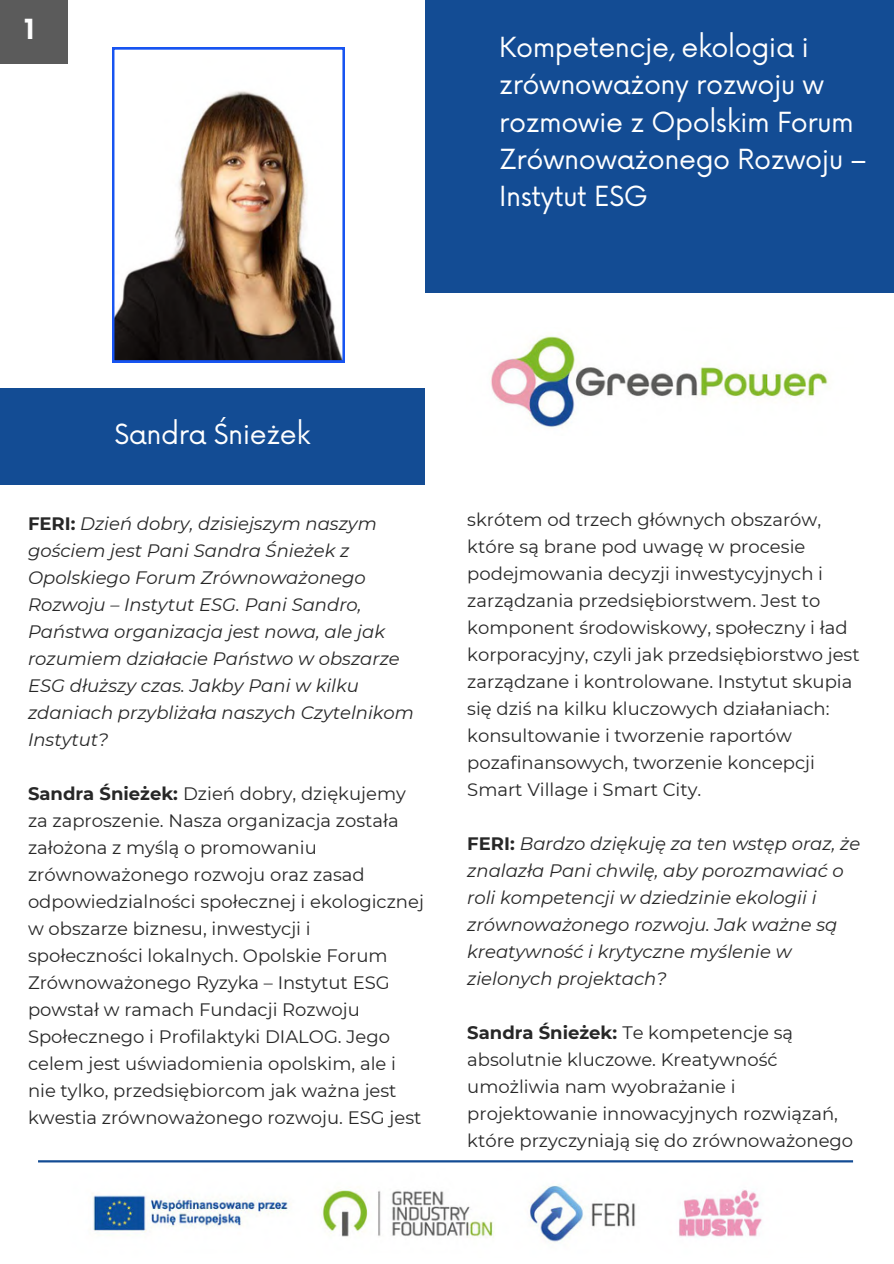
<style>
.page{position:relative;width:894px;height:1264px;background:#fff}
.page>*{position:absolute;margin:0;border:0;box-sizing:border-box;transform-origin:0 0}
.t1{font:27px/37.2px "Now";letter-spacing:-.015em;color:#fff}
.t2{font:700 27px "Now";color:#fff}
.t3{font:18px/27px "Montserrat";color:#272727}
.t4{font:italic 18px/27px "Montserrat";color:#272727}
.s1{font-weight:700;font-style:normal}
.s2{font-weight:700}
</style>
<div class="page">
<svg style="left:112px;top:47px;width:232px;height:315px"></svg>
<div style="left:424px;top:0;width:469px;height:292px;background:#134c94"></div>
<hr style="left:38px;top:1160px;width:814px;height:2px;background:#134c94">
<div style="left:0;top:0;width:68px;height:63px;background:#5b5b5b"></div>
<img style="left:490px;top:336px;width:340px;height:92px">
<div style="left:0;top:388px;width:424px;height:97px;background:#134c94"></div>
<img style="left:92px;top:1185px;width:670px;height:57px">
<p class="t2" style="left:24px;top:15px;width:13px">1</p>
<h1 class="t1" style="left:499px;top:30px;width:369px">Kompetencje, ekologia i zrównoważony rozwoju w rozmowie z Opolskim Forum<br>Zrównoważonego Rozwoju –<br>Instytut ESG</h1>
<p class="t1" style="left:114px;top:417px;width:197px">Sandra Śnieżek</p>
<p class="t4" style="left:28px;top:509px;width:387px"><span class="s1">FERI:</span> Dzień dobry, dzisiejszym naszym gościem jest Pani Sandra Śnieżek z Opolskiego Forum Zrównoważonego Rozwoju – Instytut ESG. Pani Sandro, Państwa organizacja jest nowa, ale jak rozumiem działacie Państwo w obszarze ESG dłuższy czas. Jakby Pani w kilku zdaniach przybliżała naszych Czytelnikom Instytut?</p>
<p class="t3" style="left:28px;top:779px;width:397px"><span class="s2">Sandra Śnieżek:</span> Dzień dobry, dziękujemy za zaproszenie. Nasza organizacja została założona z myślą o promowaniu zrównoważonego rozwoju oraz zasad odpowiedzialności społecznej i ekologicznej w obszarze biznesu, inwestycji i społeczności lokalnych. Opolskie Forum Zrównoważonego Ryzyka – Instytut ESG powstał w ramach Fundacji Rozwoju Społecznego i Profilaktyki DIALOG. Jego celem jest uświadomienia opolskim, ale i nie tylko, przedsiębiorcom jak ważna jest kwestia zrównoważonego rozwoju. ESG jest</p>
<p class="t3" style="left:467px;top:506px;width:394px">skrótem od trzech głównych obszarów, które są brane pod uwagę w procesie podejmowania decyzji inwestycyjnych i zarządzania przedsiębiorstwem. Jest to komponent środowiskowy, społeczny i ład korporacyjny, czyli jak przedsiębiorstwo jest zarządzane i kontrolowane. Instytut skupia się dziś na kilku kluczowych działaniach: konsultowanie i tworzenie raportów pozafinansowych, tworzenie koncepcji Smart Village i Smart City.</p>
<p class="t4" style="left:467px;top:830px;width:394px"><span class="s1">FERI:</span> Bardzo dziękuję za ten wstęp oraz, że znalazła Pani chwilę, aby porozmawiać o roli kompetencji w dziedzinie ekologii i zrównoważonego rozwoju. Jak ważne są kreatywność i krytyczne myślenie w zielonych projektach?</p>
<p class="t3" style="left:467px;top:1019px;width:387px"><span class="s2">Sandra Śnieżek:</span> Te kompetencje są absolutnie kluczowe. Kreatywność umożliwia nam wyobrażanie i projektowanie innowacyjnych rozwiązań, które przyczyniają się do zrównoważonego</p>
</div>
